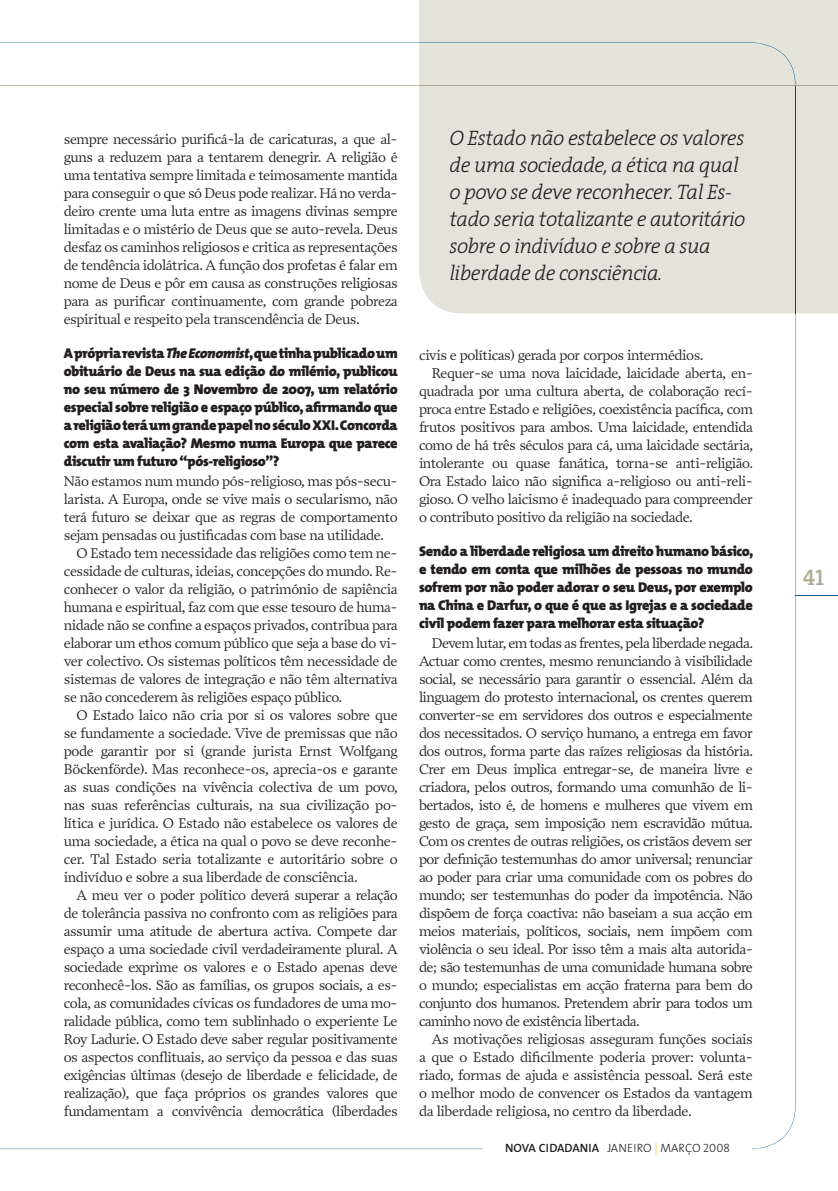
<style>
.page{position:relative;width:838px;height:1191px;background:#fff}
.page>*{position:absolute;margin:0;border:0;box-sizing:border-box;transform-origin:0 0}
.t1{font:22.5px "The Serif Semi Bold Caps";color:#acab92}
.t2{font:italic 300 21px/27px "The Serif";letter-spacing:-.025em;color:#231f20}
.t3{font:14.25px/18px "Prensa";letter-spacing:-.03em;color:#231f20;text-align:justify}
.t4{font:900 14.25px/18px "The Mix";letter-spacing:-.025em;color:#231f20;text-align:justify}
.t5{font:12px "The Sans Light Caps";letter-spacing:.005em;color:#231f20}
.s1{font-style:italic}
.s2{font-family:"The Sans";font-weight:600}
.s3{color:#fcb615}
</style>
<div class="page">
<div style="left:419px;top:86px;width:419px;height:227px;background:#e4e3d9"></div>
<hr style="left:795px;top:86px;width:1px;height:227px;background:#004d77">
<div style="left:419px;top:0;width:419px;height:86px;background:#e4e3d9"></div>
<p class="t3" style="left:64px;top:130px;width:335px">sempre necessário purificá-la de caricaturas, a que al&shy;guns a reduzem para a tentarem denegrir. A religião é uma tentativa sempre limitada e teimosamente mantida para conseguir o que só Deus pode realizar. Há no verda&shy;deiro crente uma luta entre as imagens divinas sempre limitadas e o mistério de Deus que se auto-revela. Deus desfaz os caminhos religiosos e critica as representações de tendência idolátrica. A função dos profetas é falar em nome de Deus e pôr em causa as construções religiosas para as purificar continuamente, com grande pobreza espiritual e respeito pela transcendência de Deus.</p>
<p class="t4" style="left:64px;top:344px;width:335px">A própria revista <span class="s1">The Economist</span>, que tinha publicado um obituário de Deus na sua edição do milénio, publicou no seu número de 3 Novembro de 2007, um relatório especial sobre religião e espaço público, afirmando que a religião terá um grande papel no século XXI. Concorda com esta avaliação? Mesmo numa Europa que parece discutir um futuro “pós-religioso”?</p>
<p class="t3" style="left:64px;top:472px;width:335px">Não estamos num mundo pós-religioso, mas pós-secu-</p>
<p class="t3" style="left:64px;top:490px;width:335px">larista. A Europa, onde se vive mais o secularismo, não</p>
<p class="t3" style="left:64px;top:508px;width:335px">terá futuro se deixar que as regras de comportamento</p>
<p class="t3" style="left:64px;top:526px;width:322px">sejam pensadas ou justificadas com base na utilidade.</p>
<p class="t3" style="left:77px;top:544px;width:322px">O Estado tem necessidade das religiões como tem ne-</p>
<p class="t3" style="left:64px;top:562px;width:335px">cessidade de culturas, ideias, concepções do mundo. Re-</p>
<p class="t3" style="left:64px;top:580px;width:335px">conhecer o valor da religião, o património de sapiência</p>
<p class="t3" style="left:64px;top:598px;width:335px">humana e espiritual, faz com que esse tesouro de huma-</p>
<p class="t3" style="left:64px;top:616px;width:335px">nidade não se confine a espaços privados, contribua para</p>
<p class="t3" style="left:64px;top:634px;width:335px">elaborar um ethos comum público que seja a base do vi-</p>
<p class="t3" style="left:64px;top:652px;width:335px">ver colectivo. Os sistemas políticos têm necessidade de</p>
<p class="t3" style="left:64px;top:670px;width:335px">sistemas de valores de integração e não têm alternativa</p>
<p class="t3" style="left:64px;top:688px;width:280px">se não concederem às religiões espaço público.</p>
<p class="t3" style="left:77px;top:706px;width:323px">O Estado laico não cria por si os valores sobre que</p>
<p class="t3" style="left:64px;top:724px;width:335px">se fundamente a sociedade. Vive de premissas que não</p>
<p class="t3" style="left:64px;top:742px;width:335px">pode garantir por si (grande jurista Ernst Wolfgang</p>
<p class="t3" style="left:64px;top:760px;width:335px">Böckenförde). Mas reconhece-os, aprecia-os e garante</p>
<p class="t3" style="left:64px;top:778px;width:336px">as suas condições na vivência colectiva de um povo,</p>
<p class="t3" style="left:64px;top:796px;width:335px">nas suas referências culturais, na sua civilização po-</p>
<p class="t3" style="left:64px;top:814px;width:335px">lítica e jurídica. O Estado não estabelece os valores de</p>
<p class="t3" style="left:64px;top:832px;width:335px">uma sociedade, a ética na qual o povo se deve reconhe-</p>
<p class="t3" style="left:64px;top:850px;width:335px">cer. Tal Estado seria totalizante e autoritário sobre o</p>
<p class="t3" style="left:64px;top:868px;width:295px">indivíduo e sobre a sua liberdade de consciência.</p>
<p class="t3" style="left:77px;top:886px;width:323px">A meu ver o poder político deverá superar a relação</p>
<p class="t3" style="left:64px;top:904px;width:335px">de tolerância passiva no confronto com as religiões para</p>
<p class="t3" style="left:64px;top:922px;width:335px">assumir uma atitude de abertura activa. Compete dar</p>
<p class="t3" style="left:64px;top:940px;width:335px">espaço a uma sociedade civil verdadeiramente plural. A</p>
<p class="t3" style="left:64px;top:958px;width:335px">sociedade exprime os valores e o Estado apenas deve</p>
<p class="t3" style="left:64px;top:976px;width:335px">reconhecê-los. São as famílias, os grupos sociais, a es-</p>
<p class="t3" style="left:64px;top:994px;width:335px">cola, as comunidades cívicas os fundadores de uma mo-</p>
<p class="t3" style="left:64px;top:1012px;width:335px">ralidade pública, como tem sublinhado o experiente Le</p>
<p class="t3" style="left:64px;top:1030px;width:335px">Roy Ladurie. O Estado deve saber regular positivamente</p>
<p class="t3" style="left:64px;top:1048px;width:335px">os aspectos conflituais, ao serviço da pessoa e das suas</p>
<p class="t3" style="left:64px;top:1066px;width:335px">exigências últimas (desejo de liberdade e felicidade, de</p>
<p class="t3" style="left:64px;top:1084px;width:335px">realização), que faça próprios os grandes valores que</p>
<p class="t3" style="left:64px;top:1102px;width:335px">fundamentam a convivência democrática (liberdades</p>
<h2 class="t2" style="left:449px;top:124px;width:297px">O Estado não estabelece os valores de uma sociedade, a ética na qual o povo se deve reconhecer. Tal Es&shy;tado seria totalizante e autoritário sobre o indivíduo e sobre a sua liberdade de consciência.</h2>
<p class="t3" style="left:419px;top:346px;width:286px">civis e políticas) gerada por corpos intermédios.</p>
<p class="t3" style="left:432px;top:364px;width:323px">Requer-se uma nova laicidade, laicidade aberta, en-</p>
<p class="t3" style="left:419px;top:382px;width:335px">quadrada por uma cultura aberta, de colaboração recí-</p>
<p class="t3" style="left:419px;top:400px;width:335px">proca entre Estado e religiões, coexistência pacífica, com</p>
<p class="t3" style="left:419px;top:418px;width:335px">frutos positivos para ambos. Uma laicidade, entendida</p>
<p class="t3" style="left:419px;top:436px;width:336px">como de há três séculos para cá, uma laicidade sectária,</p>
<p class="t3" style="left:419px;top:454px;width:336px">intolerante ou quase fanática, torna-se anti-religião.</p>
<p class="t3" style="left:419px;top:472px;width:335px">Ora Estado laico não significa a-religioso ou anti-reli-</p>
<p class="t3" style="left:419px;top:490px;width:335px">gioso. O velho laicismo é inadequado para compreender</p>
<p class="t3" style="left:419px;top:508px;width:275px">o contributo positivo da religião na sociedade.</p>
<p class="t4" style="left:419px;top:542px;width:336px">Sendo a liberdade religiosa um direito humano básico, e tendo em conta que milhões de pessoas no mundo sofrem por não poder adorar o seu Deus, por exemplo na China e Darfur, o que é que as Igrejas e a sociedade civil podem fazer para melhorar esta situação?</p>
<p class="t3" style="left:419px;top:634px;width:336px;text-indent:13px">Devem lutar, em todas as frentes, pela liberdade negada.<br>Actuar como crentes, mesmo renunciando à visibilidade social, se necessário para garantir o essencial. Além da linguagem do protesto internacional, os crentes querem converter-se em servidores dos outros e especialmente dos necessitados. O serviço humano, a entrega em favor dos outros, forma parte das raízes religiosas da história.<br>Crer em Deus implica entregar-se, de maneira livre e criadora, pelos outros, formando uma comunhão de li&shy;bertados, isto é, de homens e mulheres que vivem em gesto de graça, sem imposição nem escravidão mútua.<br>Com os crentes de outras religiões, os cristãos devem ser por definição testemunhas do amor universal; renunciar ao poder para criar uma comunidade com os pobres do mundo; ser testemunhas do poder da impotência. Não dispõem de força coactiva: não baseiam a sua acção em meios materiais, políticos, sociais, nem impõem com violência o seu ideal. Por isso têm a mais alta autorida&shy;de; são testemunhas de uma comunidade humana sobre o mundo; especialistas em acção fraterna para bem do conjunto dos humanos. Pretendem abrir para todos um caminho novo de existência libertada.</p>
<p class="t3" style="left:419px;top:1030px;width:335px;text-indent:13px">As motivações religiosas asseguram funções sociais a que o Estado dificilmente poderia prover: volunta&shy;riado, formas de ajuda e assistência pessoal. Será este o melhor modo de convencer os Estados da vantagem da liberdade religiosa, no centro da liberdade.</p>
<p class="t5" style="left:505px;top:1138px;width:226px"><span class="s2">NOVA CIDADANIA</span> JANEIRO <span class="s3">|</span> MARÇO 2008</p>
<h1 class="t1" style="left:803px;top:559px;width:23px">41</h1>
</div>
